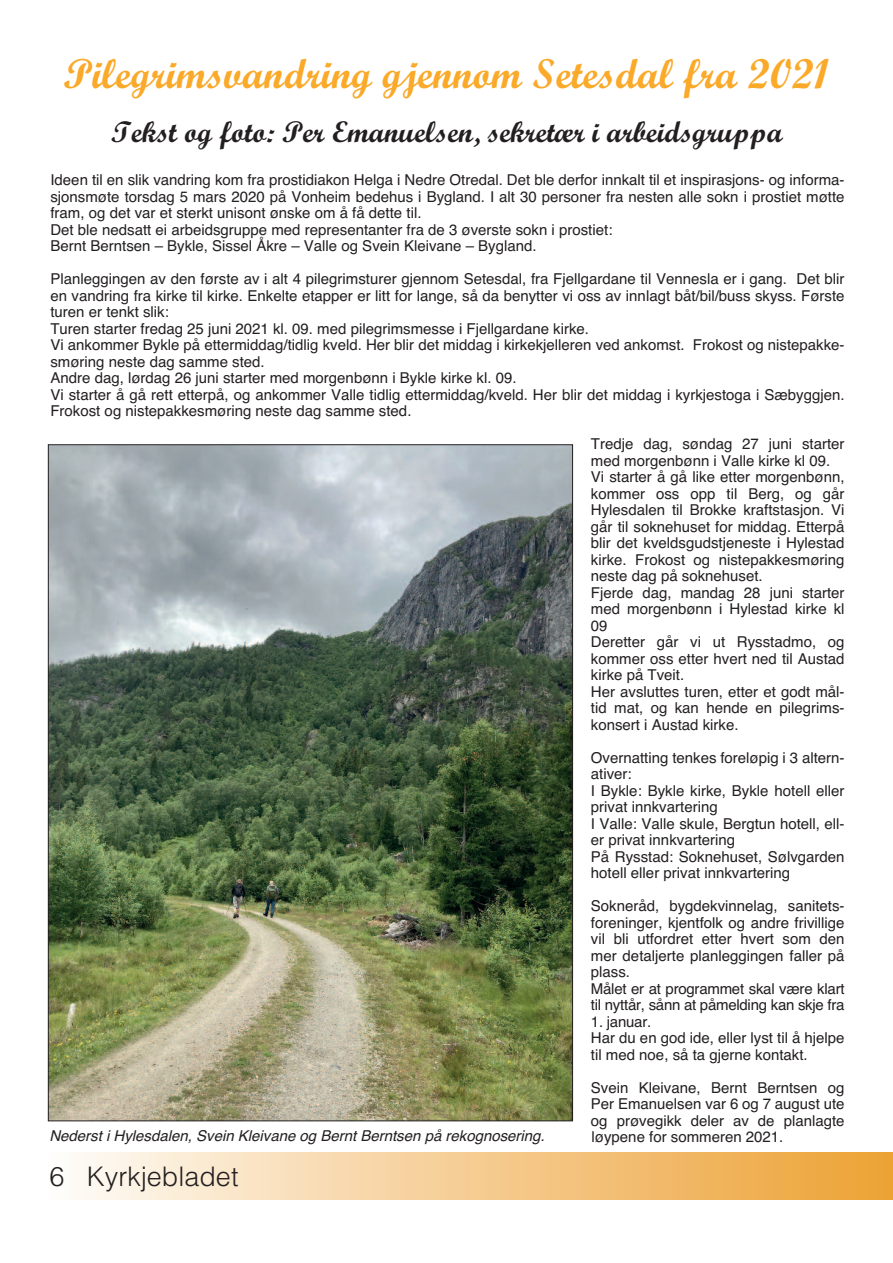
<style>
.page{position:relative;width:893px;height:1263px;background:#fff}
.page>*{position:absolute;margin:0;border:0;box-sizing:border-box;transform-origin:0 0}
.t1{font:700 42px "Script MT Std";color:#faa928}
.t2{font:700 30px "Script MT Std";color:#231f20}
.t3{font:300 27px "Helvetica";color:#231f20}
.t4{font:15px/16.5px "Helvetica";color:#231f20}
.t5{font:italic 15px "Helvetica";color:#231f20}
</style>
<div class="page">
<div style="left:48px;top:1152px;width:845px;height:47px;background:linear-gradient(to right,#fefbf7,#eda133)"></div>
<img style="left:50px;top:446px;width:521px;height:673px">
<h1 class="t1" style="left:64px;top:58px;width:768px">Pilegrimsvandring gjennom Setesdal fra 2021</h1>
<h2 class="t2" style="left:111px;top:121px;width:673px">Tekst og foto: Per Emanuelsen, sekretær i arbeidsgruppa</h2>
<p class="t4" style="left:50px;top:172px;width:796px">Ideen til en slik vandring kom fra prostidiakon Helga i Nedre Otredal. Det ble derfor innkalt til et inspirasjons- og informa&shy;sjonsmøte torsdag 5 mars 2020 på Vonheim bedehus i Bygland. I alt 30 personer fra nesten alle sokn i prostiet møtte fram, og det var et sterkt unisont ønske om å få dette til.<br>Det ble nedsatt ei arbeidsgruppe med representanter fra de 3 øverste sokn i prostiet:<br>Bernt Berntsen – Bykle, Sissel Åkre – Valle og Svein Kleivane – Bygland.</p>
<p class="t4" style="left:50px;top:271px;width:796px">Planleggingen av den første av i alt 4 pilegrimsturer gjennom Setesdal, fra Fjellgardane til Vennesla er i gang. Det blir en vandring fra kirke til kirke. Enkelte etapper er litt for lange, så da benytter vi oss av innlagt båt/bil/buss skyss. Første turen er tenkt slik:<br>Turen starter fredag 25 juni 2021 kl. 09. med pilegrimsmesse i Fjellgardane kirke.<br>Vi ankommer Bykle på ettermiddag/tidlig kveld. Her blir det middag i kirkekjelleren ved ankomst. Frokost og nistepakke&shy;smøring neste dag samme sted.<br>Andre dag, lørdag 26 juni starter med morgenbønn i Bykle kirke kl. 09.<br>Vi starter å gå rett etterpå, og ankommer Valle tidlig ettermiddag/kveld. Her blir det middag i kyrkjestoga i Sæbyggjen.<br>Frokost og nistepakkesmøring neste dag samme sted.</p>
<p class="t4" style="left:591px;top:436px;width:255px">Tredje dag, søndag 27 juni starter med morgenbønn i Valle kirke kl 09.<br>Vi starter å gå like etter morgenbønn, kommer oss opp til Berg, og går<br>Hylesdalen til Brokke kraftstasjon. Vi går til soknehuset for middag. Etterpå blir det kveldsgudstjeneste i Hylestad kirke. Frokost og nistepakkesmøring neste dag på soknehuset.<br>Fjerde dag, mandag 28 juni starter med morgenbønn i Hylestad kirke kl<br>09<br>Deretter går vi ut Rysstadmo, og kommer oss etter hvert ned til Austad kirke på Tveit.<br>Her avsluttes turen, etter et godt mål&shy;tid mat, og kan hende en pilegrims&shy;konsert i Austad kirke.</p>
<p class="t4" style="left:591px;top:749px;width:255px">Overnatting tenkes foreløpig i 3 altern&shy;ativer:<br>I Bykle: Bykle kirke, Bykle hotell eller privat innkvartering<br>I Valle: Valle skule, Bergtun hotell, ell&shy;er privat innkvartering<br>På Rysstad: Soknehuset, Sølvgarden hotell eller privat innkvartering</p>
<p class="t4" style="left:591px;top:898px;width:255px">Sokneråd, bygdekvinnelag, sanitets&shy;foreninger, kjentfolk og andre frivillige vil bli utfordret etter hvert som den mer detaljerte planleggingen faller på plass.<br>Målet er at programmet skal være klart til nyttår, sånn at påmelding kan skje fra</p>
<p class="t4" style="left:591px;top:1013px;width:255px">1. januar.<br>Har du en god ide, eller lyst til å hjelpe til med noe, så ta gjerne kontakt.</p>
<p class="t4" style="left:591px;top:1079px;width:255px;text-align:justify">Svein Kleivane, Bernt Berntsen og Per Emanuelsen var 6 og 7 august ute og prøvegikk deler av de planlagte løypene for sommeren 2021.</p>
<p class="t5" style="left:49px;top:1127px;width:497px">Nederst i Hylesdalen, Svein Kleivane og Bernt Berntsen på rekognosering.</p>
<h3 class="t3" style="left:49px;top:1153px;width:191px">6 Kyrkjebladet</h3>
</div>
